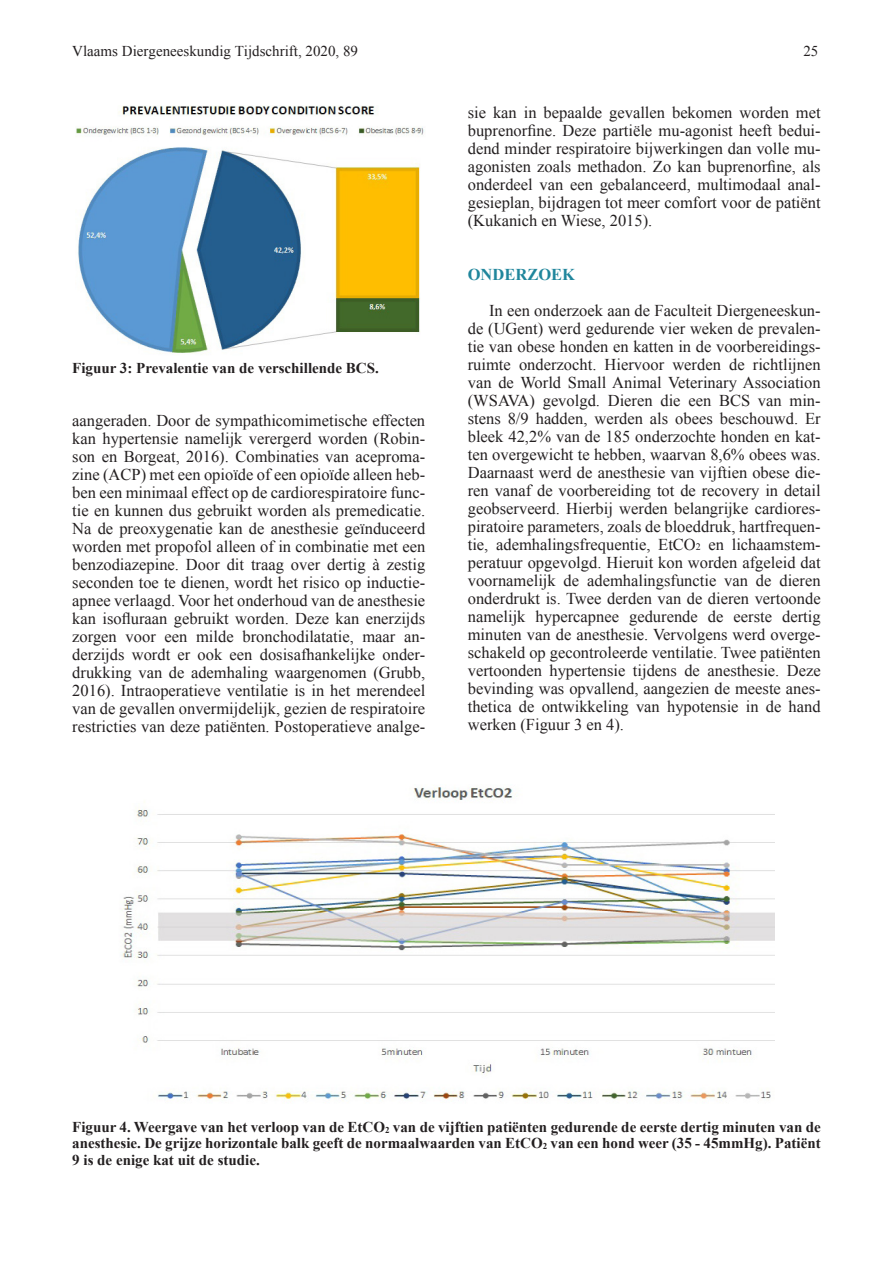
<style>
.page{position:relative;width:893px;height:1263px;background:#fff}
.page>*{position:absolute;margin:0;border:0;box-sizing:border-box;transform-origin:0 0}
.t1{font:16.5px/18px "Times New Roman";color:#231f20;text-align:justify}
.t2{font:700 16.5px "Times New Roman";color:#20869c}
.t3{font:700 15px/16.5px "Times New Roman";color:#231f20;text-align:justify}
.t4{font:15px "Times New Roman";color:#231f20}
.s1{font-size:9.9px}
.s2{font-size:9px}
</style>
<div class="page">
<img style="left:76px;top:105px;width:349px;height:248px">
<img style="left:122px;top:787px;width:653px;height:314px">
<p class="t4" style="left:72px;top:41px;width:287px">Vlaams Diergeneeskundig Tijdschrift, 2020, 89</p>
<p class="t4" style="left:803px;top:41px;width:16px">25</p>
<p class="t3" style="left:72px;top:360px;width:308px">Figuur 3: Prevalentie van de verschillende BCS.</p>
<p class="t1" style="left:72px;top:411px;width:354px">aangeraden. Door de sympathicomimetische effecten kan hypertensie namelijk verergerd worden (Robin&shy;son en Borgeat, 2016). Combinaties van aceproma&shy;zine (ACP) met een opioïde of een opioïde alleen heb&shy;ben een minimaal effect op de cardiorespiratoire func&shy;tie en kunnen dus gebruikt worden als premedicatie.<br>Na de preoxygenatie kan de anesthesie geïnduceerd worden met propofol alleen of in combinatie met een benzodiazepine. Door dit traag over dertig à zestig seconden toe te dienen, wordt het risico op inductie&shy;apnee verlaagd. Voor het onderhoud van de anesthesie kan isofluraan gebruikt worden. Deze kan enerzijds zorgen voor een milde bronchodilatatie, maar an&shy;derzijds wordt er ook een dosisafhankelijke onder&shy;drukking van de ademhaling waargenomen (Grubb, 2016). Intraoperatieve ventilatie is in het merendeel van de gevallen onvermijdelijk, gezien de respiratoire restricties van deze patiënten. Postoperatieve analge-</p>
<p class="t1" style="left:468px;top:103px;width:354px">sie kan in bepaalde gevallen bekomen worden met buprenorfine. Deze partiële mu-agonist heeft bedui&shy;dend minder respiratoire bijwerkingen dan volle mu&shy;agonisten zoals methadon. Zo kan buprenorfine, als onderdeel van een gebalanceerd, multimodaal anal&shy;gesieplan, bijdragen tot meer comfort voor de patiënt (Kukanich en Wiese, 2015).</p>
<p class="t2" style="left:468px;top:263px;width:109px">ONDERZOEK</p>
<p class="t1" style="left:468px;top:301px;width:354px;text-indent:21px">In een onderzoek aan de Faculteit Diergeneeskun&shy;de (UGent) werd gedurende vier weken de prevalen&shy;tie van obese honden en katten in de voorbereidings&shy;ruimte onderzocht. Hiervoor werden de richtlijnen van de World Small Animal Veterinary Association (WSAVA) gevolgd. Dieren die een BCS van min&shy;stens 8/9 hadden, werden als obees beschouwd. Er bleek 42,2% van de 185 onderzochte honden en kat&shy;ten overgewicht te hebben, waarvan 8,6% obees was.<br>Daarnaast werd de anesthesie van vijftien obese die&shy;ren vanaf de voorbereiding tot de recovery in detail geobserveerd. Hierbij werden belangrijke cardiores&shy;piratoire parameters, zoals de bloeddruk, hartfrequen&shy;tie, ademhalingsfrequentie, EtCO<span class="s1">2</span> en lichaamstem&shy;peratuur opgevolgd. Hieruit kon worden afgeleid dat voornamelijk de ademhalingsfunctie van de dieren onderdrukt is. Twee derden van de dieren vertoonde namelijk hypercapnee gedurende de eerste dertig minuten van de anesthesie. Vervolgens werd overge&shy;schakeld op gecontroleerde ventilatie. Twee patiënten vertoonden hypertensie tijdens de anesthesie. Deze bevinding was opvallend, aangezien de meeste anes&shy;thetica de ontwikkeling van hypotensie in de hand werken (Figuur 3 en 4).</p>
<p class="t3" style="left:72px;top:1118px;width:750px">Figuur 4. Weergave van het verloop van de EtCO<span class="s2">2</span> van de vijftien patiënten gedurende de eerste dertig minuten van de anesthesie. De grijze horizontale balk geeft de normaalwaarden van EtCO<span class="s2">2</span> van een hond weer (35 - 45mmHg). Patiënt 9 is de enige kat uit de studie.</p>
</div>
